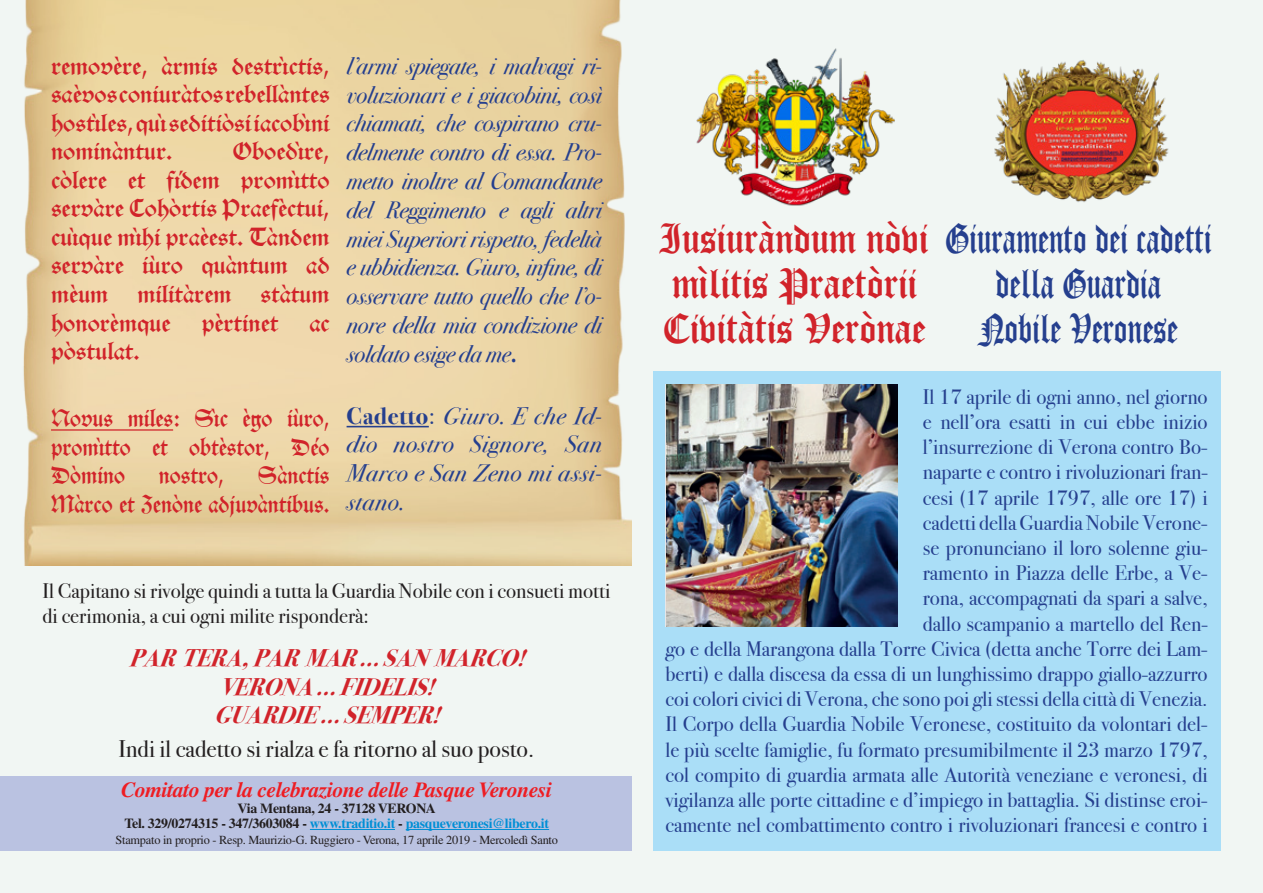
<style>
.page{position:relative;width:1263px;height:893px;background:#f1f6f3}
.page>*{position:absolute;margin:0;border:0;box-sizing:border-box;transform-origin:0 0}
.t1{font:46.5px/45px "Medieval";color:#d1232a}
.t2{font:46.5px/45px "Medieval";color:#253f8e;text-align:center;scale:.8 1}
.t3{font:25.5px/28.5px "Alte Schwabacher";color:#d1232a;text-align:justify}
.t4{font:25.5px/28.5px "Alte Schwabacher";color:#d1232a;text-align:justify;scale:.9 1}
.t5{font:italic 24px/28.8px "Bodoni Svty Two ITCTT";letter-spacing:-.01em;color:#253f8e;text-align:justify}
.t6{font:italic 700 24px/28.8px "Bodoni Svty Two ITCTT";color:#d1232a;text-align:center}
.t7{font:24px "Bodoni Svty Two ITCTT";color:#231f20}
.t8{font:italic 700 21.6px "Times LT Std";letter-spacing:-.02em;color:#ee1d23}
.t9{font:21px/25.2px "Bodoni Svty Two ITCTT";color:#253f8e;text-align:right}
.t10{font:21px/25.2px "Bodoni Svty Two ITCTT";color:#231f20}
.t11{font:700 13.95px/15.5px "Times LT Std";letter-spacing:-.02em;color:#231f20;text-align:center}
.t12{font:12.3px "Times LT Std";letter-spacing:-.02em;color:#231f20}
.s1{font-weight:700;font-style:normal}
.s2{font-style:normal}
.s3{color:#008fd5}
.s4{color:#253f8e}
</style>
<div class="page">
<img style="left:23px;top:0;width:608px;height:566px">
<img style="left:696px;top:48px;width:199px;height:158px">
<img style="left:994px;top:60px;width:175px;height:142px">
<div style="left:653px;top:371px;width:567px;height:479px;background:#aadef7"></div>
<hr style="left:347px;top:426px;width:82px;height:1px;background:#253f8e">
<img style="left:666px;top:384px;width:231px;height:243px">
<hr style="left:51px;top:429px;width:122px;height:2px;background:#d1232a">
<div style="left:0;top:776px;width:631px;height:74px;background:#bac2e1"></div>
<hr style="left:310px;top:829px;width:85px;height:1px;background:#008fd5">
<hr style="left:406px;top:829px;width:143px;height:1px;background:#008fd5">
<p class="t3" style="left:51px;top:52px;width:280px">removère, àrmis destrìctis, saèvos coniuràtos rebellàntes hostìles, quì seditiòsi iacobìni nominàntur.</p>
<p class="t3" style="left:51px;top:137px;width:280px;text-indent:181px">Oboedìre, còlere et fídem promìtto servàre Cohòrtis Praefèctui, cuìque mìhi praèest. Tàndem servàre iùro quàntum ad mèum militàrem stàtum honorèmque pèrtinet ac pòstulat.</p>
<p class="t4" style="left:51px;top:404px;width:311px">Novus miles: Sìc ègo iùro, promìtto et obtèstor, Déo Dòmino</p>
<p class="t4" style="left:51px;top:461px;width:311px;text-align:right">Sànctis<br>Màrco et Zenòne adjuvàntibus.</p>
<p class="t4" style="left:159px;top:461px;width:74px">nostro,</p>
<p class="t5" style="left:347px;top:50px;width:257px">l’armi spiegate, i malvagi ri&shy;voluzionari e i giacobini, così chiamati, che cospirano cru&shy;delmente contro di essa. Pro&shy;metto inoltre al Comandante del Reggimento e agli altri miei Superiori rispetto, fedeltà e ubbidienza. Giuro, infine, di osservare tutto quello che l’o&shy;nore della mia condizione di soldato esige da me<span class="s1">.</span></p>
<p class="t5" style="left:347px;top:399px;width:257px"><span class="s1">Cadetto</span><span class="s2">:</span> Giuro. E che Id&shy;dio nostro Signore, San Marco e San Zeno mi assi&shy;stano.</p>
<p class="t10" style="left:43px;top:576px;width:569px">Il Capitano si rivolge quindi a tutta la Guardia Nobile con i consueti motti di cerimonia, a cui ogni milite risponderà:</p>
<p class="t6" style="left:129px;top:641px;width:409px">PARTERA,PARMAR…SANMARCO!<br>VERONA…FIDELIS!<br>GUARDIE…SEMPER!</p>
<p class="t7" style="left:118px;top:729px;width:417px">Indi il cadetto si rialza e fa ritorno al suo posto.</p>
<p class="t8" style="left:121px;top:777px;width:432px">Comitato per la celebrazione delle Pasque Veronesi</p>
<p class="t11" style="left:124px;top:800px;width:426px">Via Mentana, 24 - 37128 VERONA<br>Tel. 329/0274315 - 347/3603084 - <span class="s3">www.traditio.it</span> - <span class="s3">pasqueveronesi@libero.it</span></p>
<p class="t12" style="left:116px;top:832px;width:444px">Stampato in proprio - Resp. Maurizio-G. Ruggiero - Verona, 17 aprile 2019 - Mercoledì Santo</p>
<h1 class="t1" style="left:661px;top:214px;width:552px">Iusiuràndum nòvi <span class="s4">Giuramento dei cadetti </span>mìlitis Praetòrii<br>Civitàtis Verònae</h1>
<h1 class="t2" style="left:979px;top:259px;width:250px">della Guardia<br>Nobile Veronese</h1>
<p class="t9" style="left:665px;top:382px;width:544px">Il 17 aprile di ogni anno, nel giorno<br>e nell’ora esatti in cui ebbe inizio<br>l’insurrezione di Verona contro Bo-<br>naparte e contro i rivoluzionari fran-<br>cesi (17 aprile 1797, alle ore 17) i<br>cadetti della Guardia Nobile Verone-<br>se pronunciano il loro solenne giu-<br>ramento in Piazza delle Erbe, a Ve-<br>rona, accompagnati da spari a salve,<br>dallo scampanio a martello del Ren-<br>go e della Marangona dalla Torre Civica (detta anche Torre dei Lam&shy;berti) e dalla discesa da essa di un lunghissimo drappo giallo-azzurro coi colori civici di Verona, che sono poi gli stessi della città di Venezia.<br>Il Corpo della Guardia Nobile Veronese, costituito da volontari del&shy;le più scelte famiglie, fu formato presumibilmente il 23 marzo 1797, col compito di guardia armata alle Autorità veneziane e veronesi, di vigilanza alle porte cittadine e d’impiego in battaglia. Si distinse eroi&shy;camente nel combattimento contro i rivoluzionari francesi e contro i</p>
</div>
